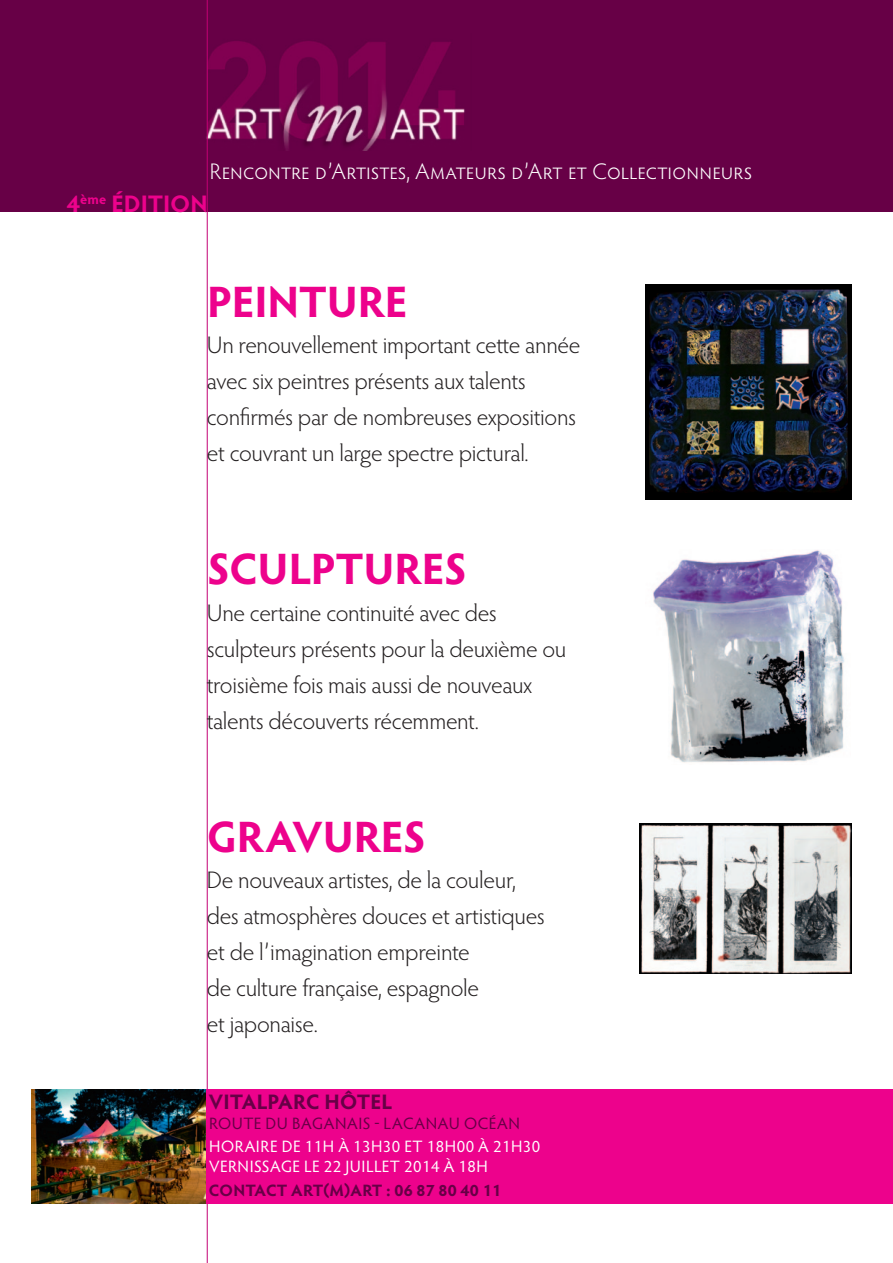
<style>
.page{position:relative;width:893px;height:1263px;background:#fff}
.page>*{position:absolute;margin:0;border:0;box-sizing:border-box;transform-origin:0 0}
.t1{font:700 44.1px "Hypatia Sans Pro";letter-spacing:-.005em;color:#ed028c}
.t2{font:300 24px/36px "Hypatia Sans Pro";letter-spacing:-.015em;color:#231f20}
.t3{font:700 24px "Hypatia Sans Pro";letter-spacing:-.005em;color:#ed028c}
.t4{font:300 22.5px "Hypatia Sans Pro";letter-spacing:.005em;color:#fff}
.t5{font:700 21px "Hypatia Sans Pro";color:#670046}
.t6{font:16.5px "Hypatia Sans Pro";letter-spacing:.025em;color:#fff}
.t7{font:16.5px "Hypatia Sans Pro";letter-spacing:.04em;color:#670046}
.t8{font:700 16.5px "Hypatia Sans Pro";letter-spacing:.015em;color:#670046}
</style>
<div class="page">
<img style="left:32px;top:1089px;width:175px;height:114px">
<div style="left:0;top:0;width:893px;height:212px;background:#670046"></div>
<img style="left:206px;top:33px;width:259px;height:117px">
<hr style="left:207px;top:0;width:1px;height:1263px;background:#c30175">
<img style="left:645px;top:285px;width:206px;height:214px">
<img style="left:653px;top:550px;width:192px;height:213px">
<img style="left:639px;top:824px;width:212px;height:150px">
<div style="left:207px;top:1089px;width:686px;height:114px;background:#ed028c"></div>
<p class="t4" style="left:210px;top:157px;width:544px">Rencontre d’Artistes, Amateurs d’Art et Collectionneurs</p>
<p class="t3" style="left:67px;top:186px;width:142px">4<sup>ÈME</sup> ÉDITION</p>
<h1 class="t1" style="left:207px;top:271px;width:74px">PEINTUR</h1>
<h1 class="t1" style="left:385px;top:271px;width:24px">E</h1>
<p class="t2" style="left:207px;top:327px;width:375px">Un renouvellement important cette année avec six peintres présents aux talents confirmés par de nombreuses expositions et couvrant un large spectre pictural.</p>
<h1 class="t1" style="left:207px;top:538px;width:261px">SCULPTURES</h1>
<p class="t2" style="left:207px;top:594px;width:361px">Une certaine continuité avec des sculpteurs présents pour la deuxième ou troisième fois mais aussi de nouveaux talents découverts récemment.</p>
<h1 class="t1" style="left:207px;top:805px;width:221px">GRAVURES</h1>
<p class="t2" style="left:207px;top:861px;width:339px">De nouveaux artistes, de la couleur, des atmosphères douces et artistiques et de l’imagination empreinte<br>de culture française, espagnole<br>et japonaise.</p>
<p class="t5" style="left:209px;top:1087px;width:185px">VITALPARC HÔTEL</p>
<p class="t7" style="left:209px;top:1112px;width:34px">ROUTE</p>
<p class="t7" style="left:266px;top:1112px;width:47px">DU BAGANAIS</p>
<p class="t7" style="left:374px;top:1112px;width:135px">- LACANAU OC ÉAN</p>
<p class="t6" style="left:209px;top:1136px;width:35px">HORAIRE</p>
<p class="t6" style="left:282px;top:1136px;width:260px">DE 11H À 13H30 ET 18H00 À 21H30</p>
<p class="t6" style="left:209px;top:1155px;width:21px">VERNISSAGE</p>
<p class="t6" style="left:304px;top:1155px;width:55px">LE 22 JUILLET</p>
<p class="t6" style="left:404px;top:1155px;width:85px">2014 À 18H</p>
<p class="t8" style="left:209px;top:1178px;width:36px">CONTACT</p>
<p class="t8" style="left:291px;top:1178px;width:211px">ART(M)ART : 06 87 80 40 11</p>
</div>
